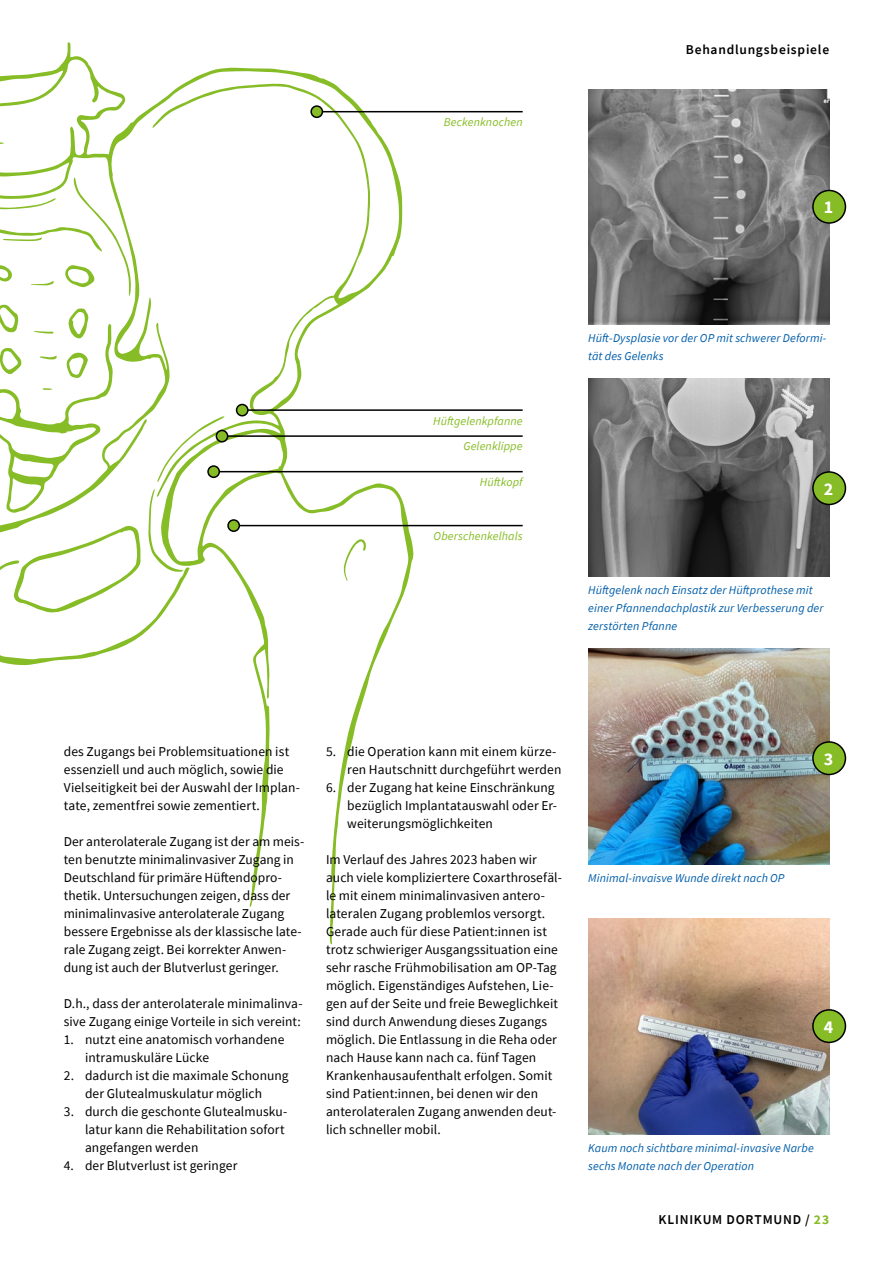
<style>
.page{position:relative;width:893px;height:1263px;background:#fff}
.page>*{position:absolute;margin:0;border:0;box-sizing:border-box;transform-origin:0 0}
.t1{font:700 18px "Source Sans Pro";color:#fff}
.t2{font:13.5px/18px "Source Sans Pro";letter-spacing:.005em;color:#000}
.t3{font:600 13.5px "Source Sans Pro";letter-spacing:.055em;color:#000}
.t4{font:italic 12px/18px "Source Sans Pro";letter-spacing:.01em;color:#005da9}
.t5{font:italic 12px "Source Sans Pro";letter-spacing:.01em;color:#86bc25}
.s1{font-weight:700;color:#86bc25}
</style>
<div class="page">
<svg style="left:0;top:42px;width:414px;height:902px"></svg>
<svg style="left:14px;top:525px;width:127px;height:88px"></svg>
<svg style="left:68px;top:308px;width:21px;height:31px"></svg>
<svg style="left:148px;top:489px;width:35px;height:83px"></svg>
<svg style="left:0;top:304px;width:18px;height:29px"></svg>
<svg style="left:0;top:348px;width:22px;height:26px"></svg>
<svg style="left:67px;top:351px;width:21px;height:27px"></svg>
<svg style="left:157px;top:416px;width:68px;height:67px"></svg>
<svg style="left:343px;top:539px;width:24px;height:42px"></svg>
<svg style="left:0;top:177px;width:131px;height:119px"></svg>
<svg style="left:40px;top:356px;width:17px;height:4px"></svg>
<svg style="left:34px;top:331px;width:20px;height:3px"></svg>
<svg style="left:43px;top:388px;width:10px;height:3px"></svg>
<svg style="left:0;top:135px;width:4px;height:14px"></svg>
<img style="left:588px;top:89px;width:241px;height:235px">
<img style="left:588px;top:378px;width:241px;height:198px">
<img style="left:588px;top:648px;width:241px;height:216px">
<img style="left:588px;top:918px;width:241px;height:216px">
<div style="left:813px;top:190px;width:32px;height:33px;background:#86bc25;border-radius:50%"></div>
<div style="left:812px;top:190px;width:34px;height:34px;border:2px solid #000;border-radius:50%"></div>
<div style="left:813px;top:472px;width:32px;height:32px;background:#86bc25;border-radius:50%"></div>
<div style="left:812px;top:471px;width:34px;height:34px;border:2px solid #000;border-radius:50%"></div>
<div style="left:813px;top:1010px;width:32px;height:32px;background:#86bc25;border-radius:50%"></div>
<div style="left:812px;top:1009px;width:34px;height:34px;border:2px solid #000;border-radius:50%"></div>
<div style="left:813px;top:742px;width:32px;height:32px;background:#86bc25;border-radius:50%"></div>
<div style="left:812px;top:741px;width:34px;height:34px;border:2px solid #000;border-radius:50%"></div>
<hr style="left:321px;top:111px;width:202px;height:1px;background:#000">
<div style="left:311px;top:106px;width:11px;height:11px;background:#86bc25;border-radius:50%"></div>
<div style="left:310px;top:105px;width:13px;height:13px;border:2px solid #000;border-radius:50%"></div>
<hr style="left:226px;top:435px;width:297px;height:2px;background:#000">
<div style="left:216px;top:430px;width:12px;height:12px;background:#86bc25;border-radius:50%"></div>
<div style="left:216px;top:430px;width:12px;height:12px;border:2px solid #000;border-radius:50%"></div>
<hr style="left:246px;top:409px;width:277px;height:2px;background:#000">
<div style="left:237px;top:404px;width:11px;height:12px;background:#86bc25;border-radius:50%"></div>
<div style="left:236px;top:404px;width:13px;height:12px;border:2px solid #000;border-radius:50%"></div>
<hr style="left:238px;top:525px;width:285px;height:1px;background:#000">
<div style="left:228px;top:520px;width:11px;height:11px;background:#86bc25;border-radius:50%"></div>
<div style="left:227px;top:519px;width:13px;height:13px;border:2px solid #000;border-radius:50%"></div>
<hr style="left:218px;top:471px;width:305px;height:1px;background:#000">
<div style="left:208px;top:466px;width:11px;height:11px;background:#86bc25;border-radius:50%"></div>
<div style="left:207px;top:465px;width:13px;height:13px;border:2px solid #000;border-radius:50%"></div>
<p class="t5" style="left:444px;top:114px;width:81px">Beckenknochen</p>
<p class="t3" style="left:686px;top:41px;width:145px">Behandlungsbeispiele</p>
<h1 class="t1" style="left:824px;top:195px;width:11px">1</h1>
<p class="t5" style="left:433px;top:413px;width:91px">Hüftgelenkpfanne</p>
<p class="t5" style="left:463px;top:439px;width:61px">Gelenklippe</p>
<p class="t5" style="left:480px;top:474px;width:44px">Hüftkopf</p>
<p class="t5" style="left:434px;top:528px;width:91px">Oberschenkelhals</p>
<p class="t4" style="left:588px;top:329px;width:240px">Hüft-Dysplasie vor der OP mit schwerer Deformi&shy;tät des Gelenks</p>
<h1 class="t1" style="left:824px;top:477px;width:11px">2</h1>
<p class="t4" style="left:588px;top:581px;width:237px">Hüftgelenk nach Einsatz der Hüftprothese mit einer Pfannendachplastik zur Verbesserung der zerstörten Pfanne</p>
<p class="t2" style="left:64px;top:742px;width:238px">des Zugangs bei Problemsituationen ist essenziell und auch möglich, sowie die Vielseitigkeit bei der Auswahl der Implan&shy;tate, zementfrei sowie zementiert.</p>
<p class="t2" style="left:64px;top:832px;width:242px">Der anterolaterale Zugang ist der am meis&shy;ten benutzte minimalinvasiver Zugang in Deutschland für primäre Hüftendopro&shy;thetik. Untersuchungen zeigen, dass der minimalinvasive anterolaterale Zugang bessere Ergebnisse als der klassische late&shy;rale Zugang zeigt. Bei korrekter Anwen&shy;dung ist auch der Blutverlust geringer.</p>
<p class="t2" style="left:64px;top:994px;width:240px">D.h., dass der anterolaterale minimalinva&shy;sive Zugang einige Vorteile in sich vereint:</p>
<p class="t2" style="left:85px;top:1030px;width:201px;text-indent:-21px">1. nutzt eine anatomisch vorhandene intramuskuläre Lücke</p>
<p class="t2" style="left:64px;top:1066px;width:226px;text-align:center">2. dadurch ist die maximale Schonung der Glutealmuskulatur möglich</p>
<p class="t2" style="left:85px;top:1102px;width:204px;text-indent:-21px">3. durch die geschonte Glutealmusku&shy;latur kann die Rehabilitation sofort angefangen werden</p>
<p class="t2" style="left:64px;top:1156px;width:175px">4. der Blutverlust ist geringer</p>
<p class="t2" style="left:347px;top:742px;width:216px;text-indent:-21px">5. die Operation kann mit einem kürze&shy;ren Hautschnitt durchgeführt werden</p>
<p class="t2" style="left:347px;top:778px;width:211px;text-indent:-21px">6. der Zugang hat keine Einschränkung bezüglich Implantatauswahl oder Er&shy;weiterungsmöglichkeiten</p>
<p class="t2" style="left:326px;top:850px;width:237px">Im Verlauf des Jahres 2023 haben wir auch viele kompliziertere Coxarthrosefäl&shy;le mit einem minimalinvasiven antero&shy;lateralen Zugang problemlos versorgt.<br>Gerade auch für diese Patient:innen ist trotz schwieriger Ausgangssituation eine sehr rasche Frühmobilisation am OP-Tag möglich. Eigenständiges Aufstehen, Lie&shy;gen auf der Seite und freie Beweglichkeit sind durch Anwendung dieses Zugangs möglich. Die Entlassung in die Reha oder nach Hause kann nach ca. fünf Tagen Krankenhausaufenthalt erfolgen. Somit sind Patient:innen, bei denen wir den anterolateralen Zugang anwenden deut&shy;lich schneller mobil.</p>
<h1 class="t1" style="left:824px;top:747px;width:11px">3</h1>
<p class="t4" style="left:588px;top:869px;width:198px">Minimal-invaisve Wunde direkt nach OP</p>
<h1 class="t1" style="left:824px;top:1015px;width:11px">4</h1>
<p class="t4" style="left:588px;top:1139px;width:227px">Kaum noch sichtbare minimal-invasive Narbe sechs Monate nach der Operation</p>
<p class="t3" style="left:659px;top:1211px;width:172px">KLINIKUM DORTMUND / <span class="s1">23</span></p>
</div>
